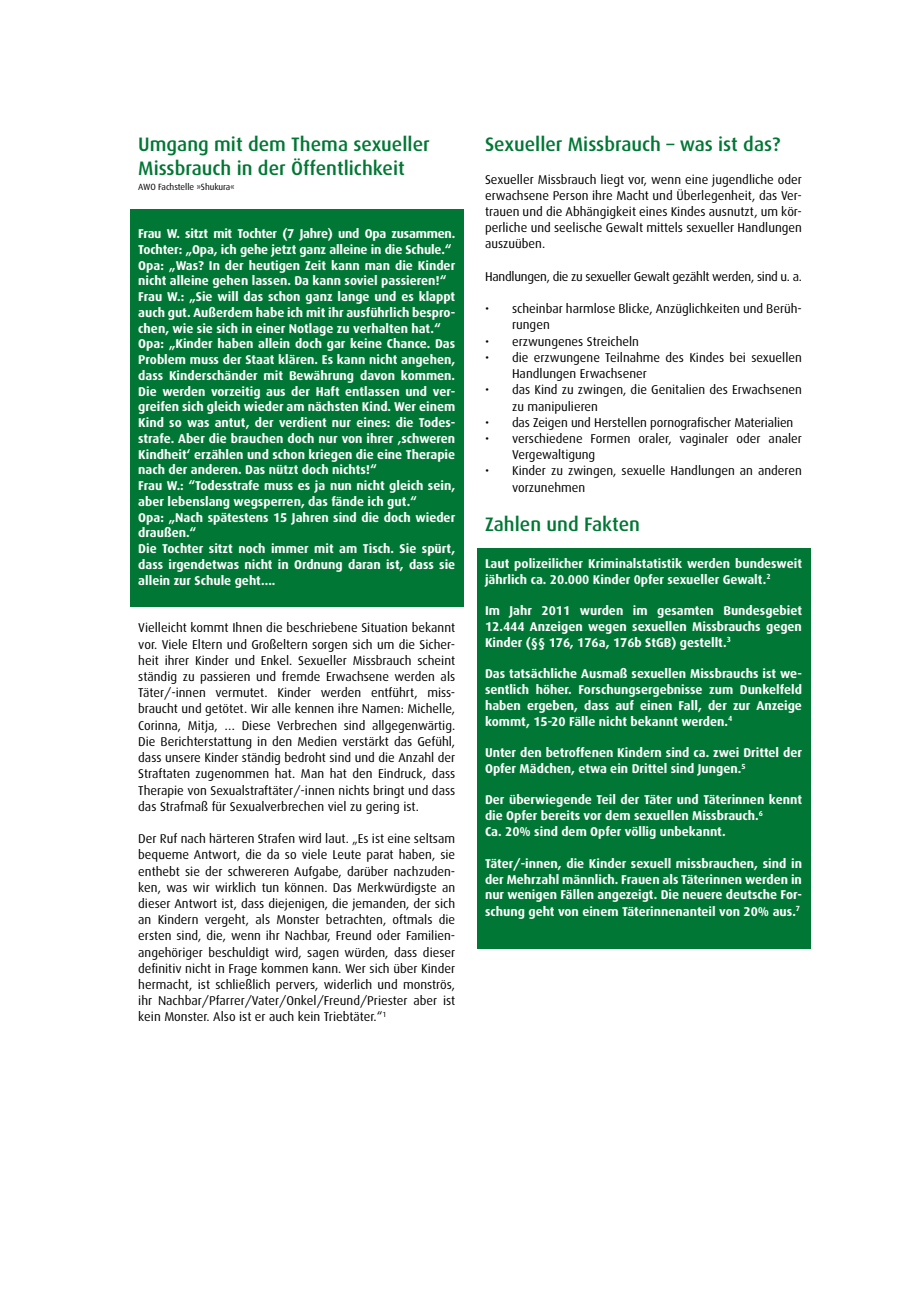
<style>
.page{position:relative;width:919px;height:1289px;background:#fff}
.page>*{position:absolute;margin:0;border:0;box-sizing:border-box;transform-origin:0 0}
.t1{font:500 19.5px/23.4px "Dax";color:#007734}
.t2{font:12.75px/16.2px "Dax";color:#000}
.t3{font:700 12.75px/15.8px "Dax";color:#fff}
.t4{font:12.75px "Dax";letter-spacing:-.02em;color:#000}
.t5{font:9px "Dax";letter-spacing:-.01em;color:#000}
</style>
<div class="page">
<div style="left:476px;top:547px;width:334px;height:401px;background:#007734"></div>
<div style="left:130px;top:209px;width:333px;height:397px;background:#007734"></div>
<h1 class="t1" style="left:138px;top:133px;width:293px">Umgang mit dem Thema sexueller<br>Missbrauch in der Öffentlichkeit</h1>
<p class="t5" style="left:138px;top:182px;width:98px">AWO Fachstelle »Shukura«</p>
<p class="t3" style="left:138px;top:226px;width:318px">Frau W. sitzt mit Tochter (7 Jahre) und Opa zusammen.<br>Tochter: „Opa, ich gehe jetzt ganz alleine in die Schule.“ Opa: „Was? In der heutigen Zeit kann man die Kinder nicht alleine gehen lassen. Da kann soviel passieren!“ Frau W.: „Sie will das schon ganz lange und es klappt auch gut. Außerdem habe ich mit ihr ausführlich bespro&shy;chen, wie sie sich in einer Notlage zu verhalten hat.“ Opa: „Kinder haben allein doch gar keine Chance. Das Problem muss der Staat klären. Es kann nicht angehen, dass Kinderschänder mit Bewährung davon kommen.<br>Die werden vorzeitig aus der Haft entlassen und ver&shy;greifen sich gleich wieder am nächsten Kind. Wer einem Kind so was antut, der verdient nur eines: die Todes&shy;strafe. Aber die brauchen doch nur von ihrer ‚schweren Kindheit‘ erzählen und schon kriegen die eine Therapie nach der anderen. Das nützt doch nichts!“<br>Frau W.: “Todesstrafe muss es ja nun nicht gleich sein, aber lebenslang wegsperren, das fände ich gut.“<br>Opa: „Nach spätestens 15 Jahren sind die doch wieder draußen.“<br>Die Tochter sitzt noch immer mit am Tisch. Sie spürt, dass irgendetwas nicht in Ordnung daran ist, dass sie allein zur Schule geht....</p>
<p class="t2" style="left:138px;top:620px;width:318px;text-align:justify">Vielleicht kommt Ihnen die beschriebene Situation bekannt vor. Viele Eltern und Großeltern sorgen sich um die Sicher&shy;heit ihrer Kinder und Enkel. Sexueller Missbrauch scheint ständig zu passieren und fremde Erwachsene werden als Täter/-innen vermutet. Kinder werden entführt, miss&shy;braucht und getötet. Wir alle kennen ihre Namen: Michelle, Corinna, Mitja, … Diese Verbrechen sind allgegenwärtig.<br>Die Berichterstattung in den Medien verstärkt das Gefühl, dass unsere Kinder ständig bedroht sind und die Anzahl der Straftaten zugenommen hat. Man hat den Eindruck, dass Therapie von Sexualstraftäter/-innen nichts bringt und dass das Strafmaß für Sexualverbrechen viel zu gering ist.</p>
<p class="t2" style="left:138px;top:830px;width:318px;text-align:justify">Der Ruf nach härteren Strafen wird laut. „Es ist eine seltsam bequeme Antwort, die da so viele Leute parat haben, sie enthebt sie der schwereren Aufgabe, darüber nachzuden&shy;ken, was wir wirklich tun können. Das Merkwürdigste an dieser Antwort ist, dass diejenigen, die jemanden, der sich an Kindern vergeht, als Monster betrachten, oftmals die ersten sind, die, wenn ihr Nachbar, Freund oder Familien&shy;angehöriger beschuldigt wird, sagen würden, dass dieser definitiv nicht in Frage kommen kann. Wer sich über Kinder hermacht, ist schließlich pervers, widerlich und monströs, ihr Nachbar/Pfarrer/Vater/Onkel/Freund/Priester aber ist kein Monster. Also ist er auch kein Triebtäter.“<sup>1</sup></p>
<h1 class="t1" style="left:485px;top:133px;width:297px">Sexueller Missbrauch – was ist das?</h1>
<p class="t2" style="left:485px;top:171px;width:318px;text-align:justify">Sexueller Missbrauch liegt vor, wenn eine jugendliche oder erwachsene Person ihre Macht und Überlegenheit, das Ver&shy;trauen und die Abhängigkeit eines Kindes ausnutzt, um kör&shy;perliche und seelische Gewalt mittels sexueller Handlungen auszuüben.</p>
<p class="t4" style="left:485px;top:269px;width:318px">Handlungen, die zu sexueller Gewalt gezählt werden, sind u. a.</p>
<p class="t2" style="left:512px;top:301px;width:291px;text-indent:-27px">• scheinbar harmlose Blicke, Anzüglichkeiten und Berüh&shy;rungen</p>
<p class="t2" style="left:485px;top:333px;width:156px">• erzwungenes Streicheln</p>
<p class="t2" style="left:512px;top:349px;width:291px;text-indent:-27px">• die erzwungene Teilnahme des Kindes bei sexuellen<br>Handlungen Erwachsener</p>
<p class="t2" style="left:512px;top:382px;width:291px;text-indent:-27px">• das Kind zu zwingen, die Genitalien des Erwachsenen zu manipulieren</p>
<p class="t2" style="left:485px;top:414px;width:310px">• das Zeigen und Herstellen pornografischer Materialien</p>
<p class="t2" style="left:512px;top:430px;width:291px;text-indent:-27px">• verschiedene Formen oraler, vaginaler oder analer<br>Vergewaltigung</p>
<p class="t2" style="left:512px;top:463px;width:291px;text-indent:-27px">• Kinder zu zwingen, sexuelle Handlungen an anderen vorzunehmen</p>
<h1 class="t1" style="left:485px;top:513px;width:156px">Zahlen und Fakten</h1>
<p class="t3" style="left:485px;top:555px;width:318px">Laut polizeilicher Kriminalstatistik werden bundesweit jährlich ca. 20.000 Kinder 0pfer sexueller Gewalt.<sup>2</sup></p>
<p class="t3" style="left:485px;top:603px;width:318px;text-align:justify">Im Jahr 2011 wurden im gesamten Bundesgebiet 12.444 Anzeigen wegen sexuellen Missbrauchs gegen Kinder (§§ 176, 176a, 176b StGB) gestellt.<sup>3</sup></p>
<p class="t3" style="left:485px;top:666px;width:318px;text-align:justify">Das tatsächliche Ausmaß sexuellen Missbrauchs ist we&shy;sentlich höher. Forschungsergebnisse zum Dunkelfeld haben ergeben, dass auf einen Fall, der zur Anzeige kommt, 15-20 Fälle nicht bekannt werden.<sup>4</sup></p>
<p class="t3" style="left:485px;top:744px;width:318px">Unter den betroffenen Kindern sind ca. zwei Drittel der<br>Opfer Mädchen, etwa ein Drittel sind Jungen.<sup>5</sup></p>
<p class="t3" style="left:485px;top:792px;width:318px">Der überwiegende Teil der Täter und Täterinnen kennt die Opfer bereits vor dem sexuellen Missbrauch.<sup>6<br></sup>Ca. 20% sind dem Opfer völlig unbekannt.</p>
<p class="t3" style="left:485px;top:855px;width:318px;text-align:justify">Täter/-innen, die Kinder sexuell missbrauchen, sind in der Mehrzahl männlich. Frauen als Täterinnen werden in nur wenigen Fällen angezeigt. Die neuere deutsche For&shy;schung geht von einem Täterinnenanteil von 20% aus.<sup>7</sup></p>
</div>
